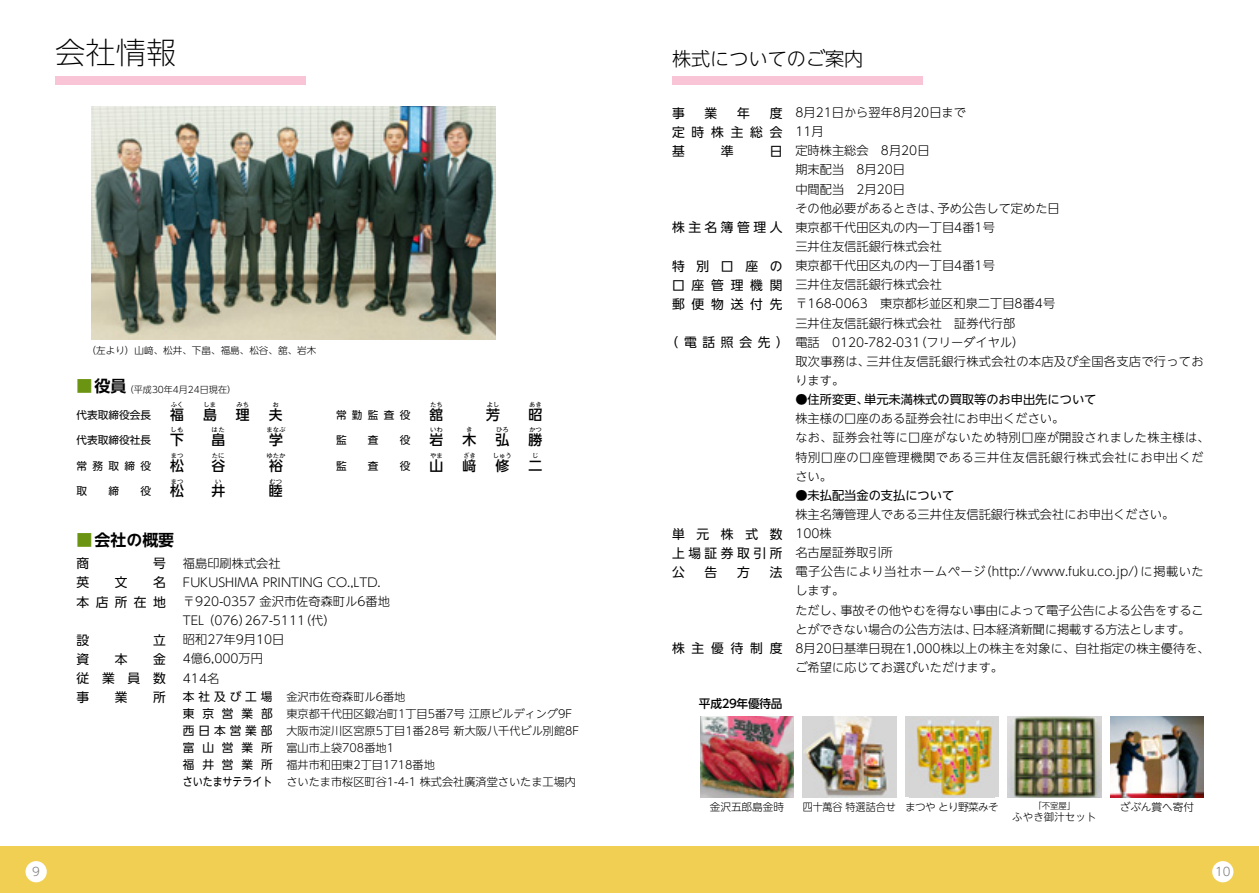
<style>
.page{position:relative;width:1259px;height:893px;background:#fff}
.page>*{position:absolute;margin:0;border:0;box-sizing:border-box;transform-origin:0 0}
.t1{font:30.3px "Shin Go Pr 6 N Ex Light 90 pv RKSJ H";color:#000}
.t2{font:19.2px "UD Shin Go NT Pr 6 N Light 90 pv RKSJ H";color:#000}
.t3{font:15.9px "UD Shin Go NT Pr 6 N De Bold 90 pv RKSJ H";color:#000}
.t4{font:13.8px "UD Shin Go NT Pr 6 N Medium 90 pv RKSJ H";color:#000}
.t5{font:12.75px/19.2px "UD Shin Go NT Pr 6 N Reg 90 pv RKSJ H";letter-spacing:.535em;color:#000;text-align:justify}
.t6{font:12.75px "UD Shin Go NT Pr 6 N Reg 90 pv RKSJ H";letter-spacing:.28em;color:#000}
.t7{font:12.15px/19.2px "UD Shin Go NT Pr 6 N Light 90 pv RKSJ H";color:#000}
.t8{font:12.15px/19.2px "UD Shin Go NT Pr 6 N Light 90 pv RKSJ H";letter-spacing:.03em;color:#000}
.t9{font:12.15px "UD Shin Go NT Pr 6 N Reg 90 pv RKSJ H";color:#000}
.t10{font:11.7px "UD Shin Go NT Pr 6 N Medium 90 pv RKSJ H";letter-spacing:-.025em;color:#000}
.t11{font:11.7px "UD Shin Go NT Pr 6 N Light 90 pv RKSJ H";color:#7a7979}
.t12{font:11.1px/17px "UD Shin Go NT Pr 6 N Light 90 pv RKSJ H";color:#000}
.t13{font:10.65px "UD Shin Go NT Pr 6 N Reg 90 pv RKSJ H";color:#000}
.t14{font:10.65px "UD Shin Go NT Pr 6 N Light 90 pv RKSJ H";color:#000}
.t15{font:10.65px "UD Shin Go NT Pr 6 N Light 90 pv RKSJ H";letter-spacing:-.05em;color:#000;scale:.95 1}
.t16{font:9.6px "UD Shin Go NT Pr 6 N Light 90 pv RKSJ H";color:#000}
.t17{font:9px "UD Shin Go NT Pr 6 N Light 90 pv RKSJ H";color:#000}
.t18{font:8.55px "UD Shin Go NT Pr 6 N Light 90 pv RKSJ H";color:#000}
.t19{font:6.45px "UD Shin Go NT Pr 6 N Medium 90 pv RKSJ H";color:#000}
.s1{font-family:"UD Shin Go NT Pr 6 N De Bold 90 pv RKSJ H";font-size:15.9px;color:#6b9412}
.s2{font-family:"UD Shin Go NT Pr 6 N De Bold 90 pv RKSJ H";font-size:15.9px}
.s3{color:#6b9412}
.s4{font-family:"UD Shin Go NT Pr 6 N Reg 90 pv RKSJ H";font-size:11.7px}
</style>
<div class="page">
<div style="left:0;top:846px;width:1259px;height:47px;background:#f0cf52"></div>
<div style="left:26px;top:861px;width:21px;height:21px;background:#fff;border-radius:50%"></div>
<div style="left:1212px;top:861px;width:21px;height:21px;background:#fff;border-radius:50%"></div>
<div style="left:672px;top:77px;width:251px;height:8px;background:#fac4d7"></div>
<div style="left:55px;top:77px;width:251px;height:8px;background:#fac4d7"></div>
<img style="left:91px;top:106px;width:404px;height:233px">
<img style="left:700px;top:717px;width:93px;height:80px">
<div style="left:905px;top:717px;width:93px;height:80px;background:#d7d6d7"></div>
<img style="left:916px;top:720px;width:77px;height:76px">
<img style="left:802px;top:717px;width:94px;height:80px">
<img style="left:1110px;top:717px;width:93px;height:80px">
<img style="left:1007px;top:717px;width:94px;height:80px">
<h1 class="t1" style="left:55px;top:42px;width:123px">会社情報</h1>
<p class="t16" style="left:87px;top:347px;width:231px">（左より）山﨑、松井、下畠、福島、松谷、舘、岩木</p>
<p class="t17" style="left:77px;top:386px;width:161px"><span class="s1">■</span><span class="s2">役員</span>（平成30年4月24日現在）</p>
<p class="t13" style="left:77px;top:411px;width:76px">代表取締役会長</p>
<p class="t13" style="left:77px;top:436px;width:76px">代表取締役社長</p>
<p class="t13" style="left:77px;top:462px;width:76px">常務取締役</p>
<p class="t13" style="left:77px;top:487px;width:12px">取</p>
<p class="t13" style="left:108px;top:487px;width:12px">締</p>
<p class="t13" style="left:140px;top:487px;width:12px">役</p>
<p class="t19" style="left:171px;top:402px;width:14px">ふく</p>
<p class="t4" style="left:170px;top:409px;width:15px">福</p>
<p class="t19" style="left:170px;top:428px;width:15px">しも</p>
<p class="t4" style="left:170px;top:435px;width:15px">下</p>
<p class="t19" style="left:171px;top:453px;width:14px">まつ</p>
<p class="t4" style="left:170px;top:461px;width:15px">松</p>
<p class="t19" style="left:171px;top:479px;width:14px">まつ</p>
<p class="t4" style="left:170px;top:486px;width:15px">松</p>
<p class="t19" style="left:203px;top:402px;width:14px">しま</p>
<p class="t4" style="left:203px;top:409px;width:15px">島</p>
<p class="t19" style="left:236px;top:402px;width:14px">みち</p>
<p class="t4" style="left:236px;top:409px;width:15px">理</p>
<p class="t19" style="left:272px;top:402px;width:8px">お</p>
<p class="t4" style="left:269px;top:409px;width:15px">夫</p>
<p class="t19" style="left:212px;top:428px;width:15px">はた</p>
<p class="t4" style="left:211px;top:435px;width:15px">畠</p>
<p class="t19" style="left:266px;top:428px;width:21px">まなぶ</p>
<p class="t4" style="left:269px;top:435px;width:15px">学</p>
<p class="t19" style="left:212px;top:453px;width:14px">たに</p>
<p class="t4" style="left:211px;top:461px;width:15px">谷</p>
<p class="t19" style="left:266px;top:453px;width:21px">ゆたか</p>
<p class="t4" style="left:269px;top:461px;width:15px">裕</p>
<p class="t19" style="left:215px;top:479px;width:8px">い</p>
<p class="t4" style="left:211px;top:486px;width:15px">井</p>
<p class="t19" style="left:269px;top:479px;width:14px">むつ</p>
<p class="t4" style="left:269px;top:486px;width:15px">睦</p>
<p class="t13" style="left:336px;top:411px;width:76px">常勤監査役</p>
<p class="t13" style="left:336px;top:436px;width:12px">監</p>
<p class="t13" style="left:368px;top:436px;width:12px">査</p>
<p class="t13" style="left:400px;top:436px;width:12px">役</p>
<p class="t13" style="left:336px;top:462px;width:12px">監</p>
<p class="t13" style="left:368px;top:462px;width:12px">査</p>
<p class="t13" style="left:400px;top:462px;width:12px">役</p>
<p class="t19" style="left:430px;top:402px;width:14px">たち</p>
<p class="t4" style="left:429px;top:409px;width:15px">舘</p>
<p class="t19" style="left:430px;top:428px;width:14px">いわ</p>
<p class="t4" style="left:429px;top:435px;width:15px">岩</p>
<p class="t19" style="left:430px;top:453px;width:14px">やま</p>
<p class="t4" style="left:429px;top:461px;width:15px">山</p>
<p class="t19" style="left:487px;top:402px;width:14px">よし</p>
<p class="t4" style="left:486px;top:409px;width:15px">芳</p>
<p class="t19" style="left:529px;top:402px;width:14px">あき</p>
<p class="t4" style="left:528px;top:409px;width:15px">昭</p>
<p class="t19" style="left:466px;top:428px;width:8px">き</p>
<p class="t4" style="left:462px;top:435px;width:15px">木</p>
<p class="t19" style="left:496px;top:428px;width:14px">ひろ</p>
<p class="t4" style="left:495px;top:435px;width:15px">弘</p>
<p class="t19" style="left:529px;top:428px;width:14px">かつ</p>
<p class="t4" style="left:528px;top:435px;width:15px">勝</p>
<p class="t19" style="left:463px;top:453px;width:14px">ざき</p>
<p class="t4" style="left:462px;top:461px;width:15px">﨑</p>
<p class="t19" style="left:493px;top:453px;width:21px">しゅう</p>
<p class="t4" style="left:495px;top:461px;width:15px">修</p>
<p class="t19" style="left:532px;top:453px;width:8px">じ</p>
<p class="t4" style="left:528px;top:461px;width:15px">二</p>
<h3 class="t3" style="left:77px;top:534px;width:99px"><span class="s3">■</span> 会社の概要</h3>
<p class="t5" style="left:77px;top:556px;width:14px">商</p>
<p class="t5" style="left:153px;top:556px;width:14px">号</p>
<p class="t5" style="left:77px;top:575px;width:14px">英</p>
<p class="t5" style="left:115px;top:575px;width:14px">文</p>
<p class="t5" style="left:77px;top:575px;width:91px;text-align:right">名<br>本店所在地</p>
<p class="t5" style="left:77px;top:632px;width:14px">設</p>
<p class="t5" style="left:153px;top:632px;width:14px">立</p>
<p class="t5" style="left:77px;top:651px;width:14px">資</p>
<p class="t5" style="left:115px;top:651px;width:14px">本</p>
<p class="t5" style="left:77px;top:651px;width:91px;text-indent:77px">金従業員数事</p>
<p class="t5" style="left:115px;top:690px;width:14px">業</p>
<p class="t5" style="left:153px;top:690px;width:14px">所</p>
<p class="t7" style="left:183px;top:555px;width:208px">福島印刷株式会社<br>FUKUSHIMA PRINTING CO.,LTD.〒920-0357 金沢市佐奇森町ル6番地<br>TEL （076）267-5111（代）<br>昭和27年9月10日<br>4億6,000万円<br>414名</p>
<p class="t12" style="left:183px;top:690px;width:398px"><span class="s4">本社及び工場</span> 金沢市佐奇森町ル6番地<br><span class="s4">東 京 営 業 部</span> 東京都千代田区鍛冶町1丁目5番7号江原ビルディング9F<span class="s4">西日本営業部</span> 大阪市淀川区宮原5丁目1番28号 新大阪八千代ビル別館8F<span class="s4">富 山 営 業 所</span> 富山市上袋708番地1<br><span class="s4">福 井 営 業 所</span> 福井市和田東2丁目1718番地<br><span class="s4">さいたまサテライト</span> さいたま市桜区町谷1-4-1 株式会社廣済堂さいたま工場内</p>
<h2 class="t2" style="left:672px;top:51px;width:193px">株式についてのご案内</h2>
<p class="t5" style="left:672px;top:105px;width:14px">事</p>
<p class="t5" style="left:704px;top:105px;width:14px">業</p>
<p class="t5" style="left:737px;top:105px;width:14px">年</p>
<p class="t5" style="left:672px;top:105px;width:112px;text-indent:98px">度定時株主総会基</p>
<p class="t5" style="left:721px;top:143px;width:14px">準</p>
<p class="t5" style="left:770px;top:143px;width:14px">日</p>
<p class="t6" style="left:672px;top:223px;width:112px">株主名簿管理人</p>
<p class="t5" style="left:672px;top:258px;width:112px">特別口座の口座管理機関郵便物送付先</p>
<p class="t5" style="left:665px;top:334px;width:125px">（電話照会先）</p>
<p class="t5" style="left:672px;top:526px;width:112px">単元株式数上場証券取引所公</p>
<p class="t5" style="left:704px;top:564px;width:14px">告</p>
<p class="t5" style="left:737px;top:564px;width:14px">方</p>
<p class="t5" style="left:770px;top:564px;width:14px">法</p>
<p class="t5" style="left:672px;top:641px;width:112px">株主優待制度</p>
<p class="t10" style="left:699px;top:699px;width:85px">平成29年優待品</p>
<p class="t7" style="left:795px;top:105px;width:410px">8月21日から翌年8月20日まで<br>11月<br>定時株主総会　8月20日<br>期末配当　8月20日<br>中間配当　2月20日<br>その他必要があるときは、予め公告して定めた日<br>東京都千代田区丸の内一丁目4番1号<br>三井住友信託銀行株式会社<br>東京都千代田区丸の内一丁目4番1号<br>三井住友信託銀行株式会社<br>〒168-0063　東京都杉並区和泉二丁目8番4号<br>三井住友信託銀行株式会社　証券代行部<br>電話　0120-782-031（フリーダイヤル）<br>取次事務は、三井住友信託銀行株式会社の本店及び全国各支店で行っております。</p>
<p class="t9" style="left:795px;top:395px;width:302px">●住所変更、単元未満株式の買取等のお申出先について</p>
<p class="t8" style="left:795px;top:411px;width:416px">株主様の口座のある証券会社にお申出ください。<br>なお、証券会社等に口座がないため特別口座が開設されました株主様は、特別口座の口座管理機関である三井住友信託銀行株式会社にお申出ください。</p>
<p class="t9" style="left:795px;top:491px;width:160px">●未払配当金の支払について</p>
<p class="t7" style="left:795px;top:506px;width:416px">株主名簿管理人である三井住友信託銀行株式会社にお申出ください。<br>100株<br>名古屋証券取引所<br>電子公告により当社ホームページ（http://www.fuku.co.jp/）に掲載いたします。<br>ただし、事故その他やむを得ない事由によって電子公告による公告をすることができない場合の公告方法は、日本経済新聞に掲載する方法とします。<br>8月20日基準日現在1,000株以上の株主を対象に、自社指定の株主優待を、ご希望に応じてお選びいただけます。</p>
<p class="t14" style="left:710px;top:802px;width:76px">金沢五郎島金時</p>
<p class="t15" style="left:803px;top:802px;width:208px">四十萬谷 特選詰合せ まつや とり野菜みそ</p>
<p class="t18" style="left:1033px;top:802px;width:44px">「不室屋」</p>
<p class="t14" style="left:1119px;top:802px;width:76px">ざぶん賞へ寄付</p>
<p class="t14" style="left:1012px;top:813px;width:86px">ふやき御汁セット</p>
<p class="t11" style="left:32px;top:867px;width:9px">9</p>
<p class="t11" style="left:1215px;top:867px;width:17px">10</p>
</div>
